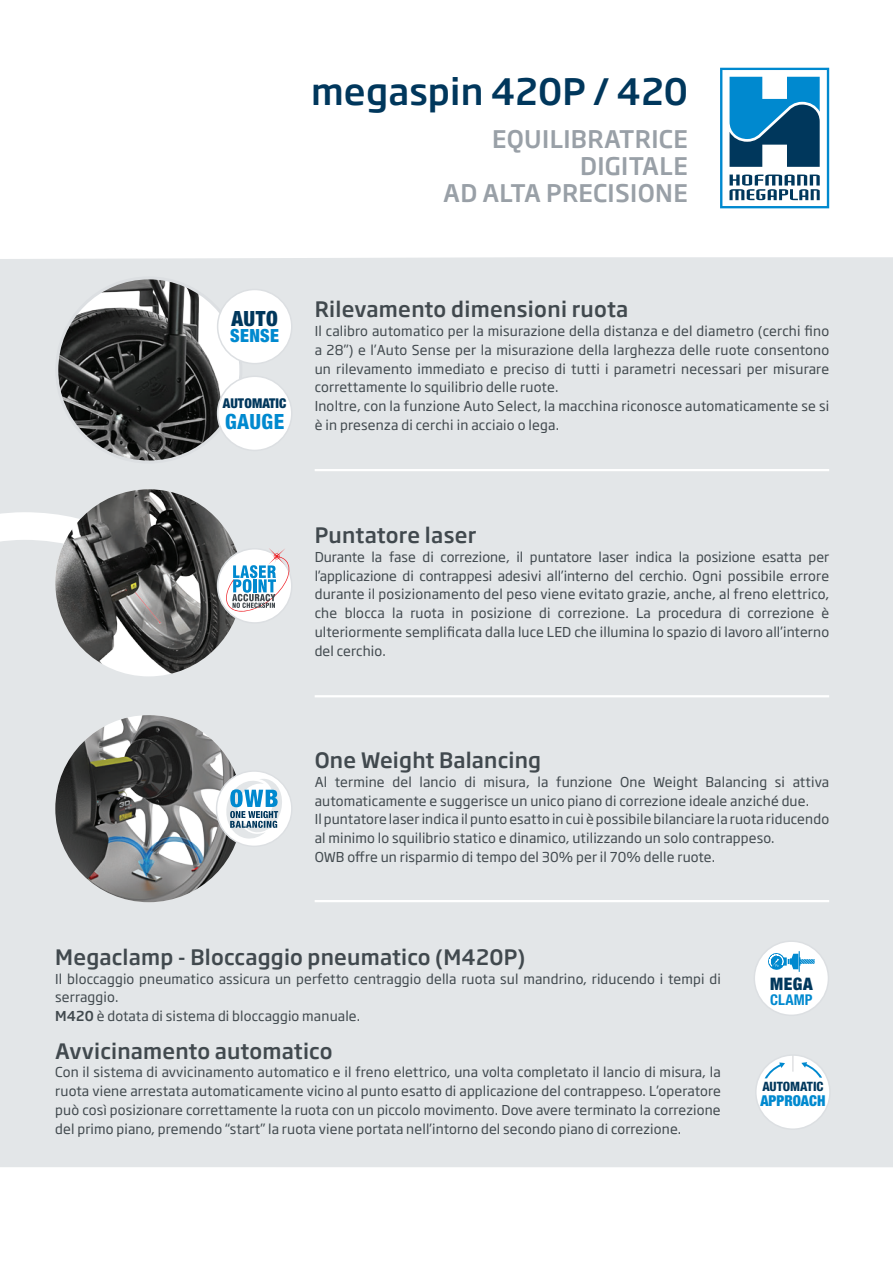
<style>
.page{position:relative;width:893px;height:1263px;background:#fff}
.page>*{position:absolute;margin:0;border:0;box-sizing:border-box;transform-origin:0 0}
.t1{font:500 36px "Soho Gothic Pro";letter-spacing:.005em;color:#00375c}
.t2{font:500 24px/27px "Soho Gothic Pro";letter-spacing:.015em;color:#99a0a7;text-align:right}
.t3{font:500 21px "Soho Gothic Pro";letter-spacing:.01em;color:#41494e}
.t4{font:800 condensed 21px "Helvetica Neue LT Std";letter-spacing:.02em;color:#0089cf}
.t5{font:900 condensed 21px "Helvetica Neue LT Std";color:#00375c}
.t6{font:900 condensed 18.15px "Helvetica Neue LT Std";color:#0089cf}
.t7{font:900 condensed 17.25px "Helvetica Neue LT Std";color:#00375c}
.t8{font:900 condensed 15px "Helvetica Neue LT Std";color:#0089cf}
.t9{font:700 condensed 14.85px "Helvetica Neue LT Std";letter-spacing:.01em;color:#0089cf}
.t10{font:13.5px/18.8px "Soho Gothic Pro";letter-spacing:.01em;color:#41494e}
.t11{font:900 condensed 13.5px "Helvetica Neue LT Std";letter-spacing:.01em;color:#00375c}
.t12{font:800 condensed 12.9px "Helvetica Neue LT Std";color:#00375c}
.s1{font-weight:500}
</style>
<div class="page">
<div style="left:0;top:257px;width:893px;height:910px;background:#e3e6e8"></div>
<hr style="left:315px;top:900px;width:514px;height:2px;background:#fff">
<hr style="left:315px;top:695px;width:514px;height:2px;background:#fff">
<hr style="left:315px;top:469px;width:514px;height:2px;background:#fff">
<img style="left:57px;top:278px;width:184px;height:183px">
<img style="left:55px;top:715px;width:187px;height:187px;border-radius:94px">
<div style="left:756px;top:1055px;width:74px;height:74px;background:#fff;border-radius:50%"></div>
<svg style="left:765px;top:1055px;width:57px;height:23px"></svg>
<div style="left:755px;top:1054px;width:76px;height:76px;border:2px solid #dcdfe2;border-radius:50%"></div>
<div style="left:754px;top:941px;width:74px;height:74px;background:#fff;border-radius:50%"></div>
<svg style="left:768px;top:951px;width:47px;height:21px"></svg>
<div style="left:753px;top:940px;width:76px;height:76px;border:2px solid #dcdfe2;border-radius:50%"></div>
<img style="left:55px;top:489px;width:187px;height:187px;border-radius:94px">
<div style="left:218px;top:549px;width:74px;height:74px;background:#fff;border-radius:50%"></div>
<div style="left:217px;top:548px;width:75px;height:76px;border:2px solid #dcdfe2;border-radius:50%"></div>
<svg style="left:224px;top:548px;width:66px;height:67px"></svg>
<div style="left:218px;top:376px;width:74px;height:74px;background:#fff;border-radius:50%"></div>
<div style="left:217px;top:375px;width:75px;height:76px;border:2px solid #dcdfe2;border-radius:50%"></div>
<div style="left:218px;top:289px;width:74px;height:75px;background:#fff;border-radius:50%"></div>
<div style="left:217px;top:289px;width:75px;height:75px;border:2px solid #dcdfe2;border-radius:50%"></div>
<div style="left:217px;top:771px;width:75px;height:75px;background:#fff;border-radius:50%"></div>
<div style="left:216px;top:770px;width:76px;height:77px;border:1px solid #dcdfe2;border-radius:50%"></div>
<svg style="left:224px;top:779px;width:61px;height:60px"></svg>
<svg style="left:720px;top:68px;width:109px;height:140px"></svg>
<h1 class="t1" style="left:311px;top:63px;width:378px">megaspin 420P / 420</h1>
<h2 class="t2" style="left:443px;top:124px;width:246px">eQUILIBRATRICE<br>DIGITALE<br>AD ALTA PRECISIONE</h2>
<h3 class="t5" style="left:231px;top:305px;width:48px">AUTO</h3>
<h3 class="t6" style="left:230px;top:325px;width:49px">SENSE</h3>
<p class="t11" style="left:223px;top:395px;width:65px">AUTOMATIC</p>
<h3 class="t4" style="left:225px;top:409px;width:61px">GAUGE</h3>
<h3 class="t3" style="left:315px;top:293px;width:315px">Rilevamento dimensioni ruota</h3>
<p class="t10" style="left:315px;top:321px;width:516px">Il calibro automatico per la misurazione della distanza e del diametro (cerchi fino a 28”) e l’Auto Sense per la misurazione della larghezza delle ruote consentono un rilevamento immediato e preciso di tutti i parametri necessari per misurare correttamente lo squilibrio delle ruote.<br>Inoltre, con la funzione Auto Select, la macchina riconosce automaticamente se si è in presenza di cerchi in acciaio o lega.</p>
<h3 class="t3" style="left:315px;top:519px;width:163px">Puntatore laser</h3>
<p class="t10" style="left:315px;top:547px;width:516px;text-align:justify">Durante la fase di correzione, il puntatore laser indica la posizione esatta per l’applicazione di contrappesi adesivi all’interno del cerchio. Ogni possibile errore durante il posizionamento del peso viene evitato grazie, anche, al freno elettrico, che blocca la ruota in posizione di correzione. La procedura di correzione è ulteriormente semplificata dalla luce LED che illumina lo spazio di lavoro all’interno del cerchio.</p>
<h3 class="t3" style="left:315px;top:744px;width:228px">One Weight Balancing</h3>
<p class="t10" style="left:315px;top:772px;width:516px">Al termine del lancio di misura, la funzione One Weight Balancing si attiva automaticamente e suggerisce un unico piano di correzione ideale anziché due.<br>Il puntatore laser indica il punto esatto in cui è possibile bilanciare la ruota riducendo al minimo lo squilibrio statico e dinamico, utilizzando un solo contrappeso.<br>OWB offre un risparmio di tempo del 30% per il 70% delle ruote.</p>
<h3 class="t3" style="left:55px;top:940px;width:472px">Megaclamp - Bloccaggio pneumatico (M420P)</h3>
<p class="t10" style="left:55px;top:968px;width:667px">Il bloccaggio pneumatico assicura un perfetto centraggio della ruota sul mandrino, riducendo i tempi di serraggio.<br><span class="s1">M420</span> è dotata di sistema di bloccaggio manuale.</p>
<h3 class="t3" style="left:55px;top:1034px;width:279px">Avvicinamento automatico</h3>
<p class="t10" style="left:55px;top:1062px;width:667px;text-align:justify">Con il sistema di avvicinamento automatico e il freno elettrico, una volta completato il lancio di misura, la ruota viene arrestata automaticamente vicino al punto esatto di applicazione del contrappeso. L’operatore può così posizionare correttamente la ruota con un piccolo movimento. Dove avere terminato la correzione del primo piano, premendo “start” la ruota viene portata nell’intorno del secondo piano di correzione.</p>
<p class="t7" style="left:770px;top:973px;width:44px">MEGA</p>
<p class="t9" style="left:770px;top:991px;width:44px">CLAMP</p>
<p class="t12" style="left:762px;top:1078px;width:63px">AUTOMATIC</p>
<p class="t8" style="left:760px;top:1091px;width:67px">APPROACH</p>
</div>
